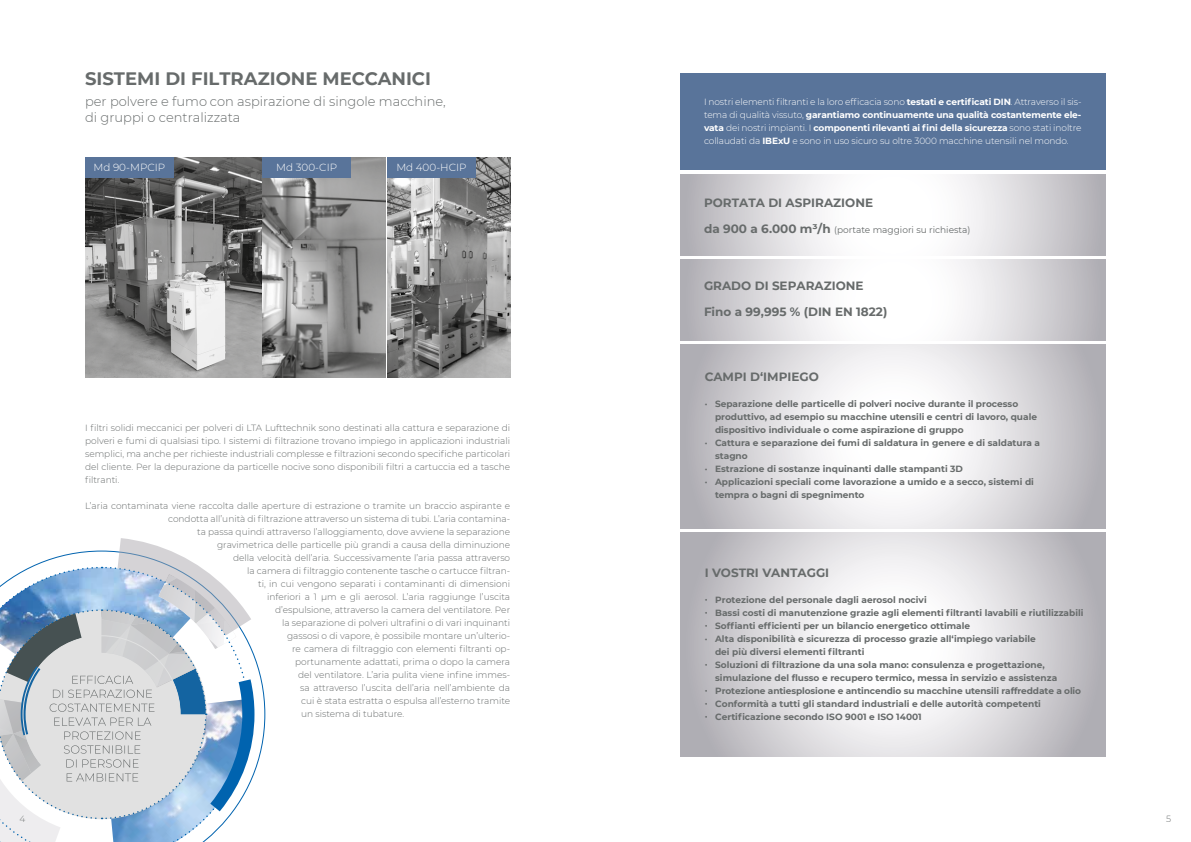
<style>
.page{position:relative;width:1191px;height:842px;background:#fff}
.page>*{position:absolute;margin:0;border:0;box-sizing:border-box;transform-origin:0 0}
.t1{font:700 18px "Montserrat";color:#676b6b}
.t2{font:300 13px/16px "Montserrat";color:#676b6b}
.t3{font:700 12px/26px "Montserrat";color:#676b6b}
.t4{font:300 10.4px "Montserrat";color:#fff}
.t5{font:300 9px/13px "Montserrat";color:#676b6b;text-align:justify}
.t6{font:700 9px "Montserrat";color:#676b6b}
.t7{font:300 9px/13px "Montserrat";letter-spacing:-.01em;color:#fff;text-align:justify}
.t8{font:9px "Montserrat";color:#676b6b}
.s1{font-weight:700}
.s2{font-weight:700;font-size:12px}
</style>
<div class="page">
<svg style="left:680px;top:174px;width:426px;height:81px"></svg>
<svg style="left:680px;top:259px;width:426px;height:81px"></svg>
<svg style="left:680px;top:344px;width:426px;height:185px"></svg>
<svg style="left:680px;top:533px;width:426px;height:224px"></svg>
<div style="left:680px;top:74px;width:426px;height:96px;background:#59749a"></div>
<img style="left:85px;top:157px;width:425px;height:220px">
<div style="left:85px;top:157px;width:89px;height:21px;background:#59749a"></div>
<div style="left:262px;top:157px;width:89px;height:20px;background:#59749a"></div>
<div style="left:387px;top:157px;width:89px;height:20px;background:#59749a"></div>
<svg style="left:0;top:538px;width:254px;height:304px"></svg>
<h1 class="t1" style="left:85px;top:65px;width:347px">SISTEMI DI FILTRAZIONE MECCANICI</h1>
<h2 class="t2" style="left:85px;top:93px;width:362px">per polvere e fumo con aspirazione di singole macchine, di gruppi o centralizzata</h2>
<p class="t4" style="left:93px;top:160px;width:73px">Md 90-MPCIP</p>
<p class="t4" style="left:276px;top:160px;width:62px">Md 300-CIP</p>
<p class="t4" style="left:396px;top:160px;width:72px">Md 400-HCIP</p>
<p class="t5" style="left:85px;top:421px;width:427px">I filtri solidi meccanici per polveri di LTA Lufttechnik sono destinati alla cattura e separazione di polveri e fumi di qualsiasi tipo. I sistemi di filtrazione trovano impiego in applicazioni industriali semplici, ma anche per richieste industriali complesse e filtrazioni secondo specifiche particolari del cliente. Per la depurazione da particelle nocive sono disponibili filtri a cartuccia ed a tasche filtranti.</p>
<p class="t5" style="left:85px;top:499px;width:427px">L’aria contaminata viene raccolta dalle aperture di estrazione o tramite un braccio aspirante e</p>
<p class="t5" style="left:168px;top:512px;width:344px">condotta all’unità di filtrazione attraverso un sistema di tubi. L’aria contamina-</p>
<p class="t5" style="left:197px;top:525px;width:315px">ta passa quindi attraverso l’alloggiamento, dove avviene la separazione</p>
<p class="t5" style="left:217px;top:538px;width:295px">gravimetrica delle particelle più grandi a causa della diminuzione</p>
<p class="t5" style="left:233px;top:551px;width:279px">della velocità dell’aria. Successivamente l’aria passa attraverso</p>
<p class="t5" style="left:247px;top:564px;width:264px">la camera di filtraggio contenente tasche o cartucce filtran-</p>
<p class="t5" style="left:258px;top:577px;width:254px">ti, in cui vengono separati i contaminanti di dimensioni</p>
<p class="t5" style="left:267px;top:590px;width:245px">inferiori a 1 μm e gli aerosol. L’aria raggiunge l’uscita</p>
<p class="t5" style="left:275px;top:603px;width:236px">d’espulsione, attraverso la camera del ventilatore. Per</p>
<p class="t5" style="left:282px;top:616px;width:230px">la separazione di polveri ultrafini o di vari inquinanti</p>
<p class="t5" style="left:287px;top:629px;width:225px">gassosi o di vapore, è possibile montare un’ulterio-</p>
<p class="t5" style="left:292px;top:642px;width:219px">re camera di filtraggio con elementi filtranti op-</p>
<p class="t5" style="left:295px;top:655px;width:217px">portunamente adattati, prima o dopo la camera</p>
<p class="t5" style="left:298px;top:668px;width:214px">del ventilatore. L’aria pulita viene infine immes-</p>
<p class="t5" style="left:300px;top:681px;width:212px">sa attraverso l’uscita dell’aria nell’ambiente da</p>
<p class="t5" style="left:301px;top:694px;width:210px">cui è stata estratta o espulsa all’esterno tramite</p>
<p class="t5" style="left:301px;top:707px;width:105px">un sistema di tubature.</p>
<p class="t7" style="left:704px;top:95px;width:379px">I nostri elementi filtranti e la loro efficacia sono <span class="s1">testati e certificati DIN</span>. Attraverso il sis&shy;tema di qualità vissuto, <span class="s1">garantiamo continuamente una qualità costantemente ele&shy;vata</span> dei nostri impianti. I <span class="s1">componenti rilevanti ai fini della sicurezza</span> sono stati inoltre collaudati da <span class="s1">IBExU</span> e sono in uso sicuro su oltre 3000 macchine utensili nel mondo.</p>
<h3 class="t3" style="left:704px;top:189px;width:171px">PORTATA DI ASPIRAZIONE</h3>
<p class="t8" style="left:704px;top:224px;width:268px"><span class="s2">da 900 a 6.000 m³/h</span> (portate maggiori su richiesta)</p>
<h3 class="t3" style="left:704px;top:272px;width:185px">GRADO DI SEPARAZIONE<br>Fino a 99,995 % (DIN EN 1822)</h3>
<h3 class="t3" style="left:704px;top:363px;width:116px">CAMPI D‘IMPIEGO</h3>
<p class="t6" style="left:704px;top:397px;width:315px">· Separazione delle particelle di polveri nocive durante il processo</p>
<p class="t6" style="left:715px;top:410px;width:323px">produttivo, ad esempio su macchine utensili e centri di lavoro, quale</p>
<p class="t6" style="left:715px;top:423px;width:250px">dispositivo individuale o come aspirazione di gruppo</p>
<p class="t6" style="left:704px;top:436px;width:337px">· Cattura e separazione dei fumi di saldatura in genere e di saldatura a</p>
<p class="t6" style="left:715px;top:449px;width:34px">stagno</p>
<p class="t6" style="left:704px;top:462px;width:260px">· Estrazione di sostanze inquinanti dalle stampanti 3D</p>
<p class="t6" style="left:704px;top:475px;width:331px">· Applicazioni speciali come lavorazione a umido e a secco, sistemi di</p>
<p class="t6" style="left:715px;top:488px;width:151px">tempra o bagni di spegnimento</p>
<h3 class="t3" style="left:704px;top:559px;width:126px">I VOSTRI VANTAGGI</h3>
<p class="t6" style="left:704px;top:593px;width:223px">· Protezione del personale dagli aerosol nocivi</p>
<p class="t6" style="left:704px;top:606px;width:380px">· Bassi costi di manutenzione grazie agli elementi filtranti lavabili e riutilizzabili</p>
<p class="t6" style="left:704px;top:619px;width:267px">· Soffianti efficienti per un bilancio energetico ottimale</p>
<p class="t6" style="left:704px;top:632px;width:333px">· Alta disponibilità e sicurezza di processo grazie all‘impiego variabile</p>
<p class="t6" style="left:715px;top:645px;width:151px">dei più diversi elementi filtranti</p>
<p class="t6" style="left:704px;top:658px;width:342px">· Soluzioni di filtrazione da una sola mano: consulenza e progettazione,</p>
<p class="t6" style="left:715px;top:671px;width:343px">simulazione del flusso e recupero termico, messa in servizio e assistenza</p>
<p class="t6" style="left:704px;top:684px;width:378px">· Protezione antiesplosione e antincendio su macchine utensili raffreddate a olio</p>
<p class="t6" style="left:704px;top:697px;width:338px">· Conformità a tutti gli standard industriali e delle autorità competenti</p>
<p class="t6" style="left:704px;top:710px;width:219px">· Certificazione secondo ISO 9001 e ISO 14001</p>
<p class="t5" style="left:19px;top:812px;width:7px">4</p>
<p class="t5" style="left:1166px;top:812px;width:7px">5</p>
</div>
